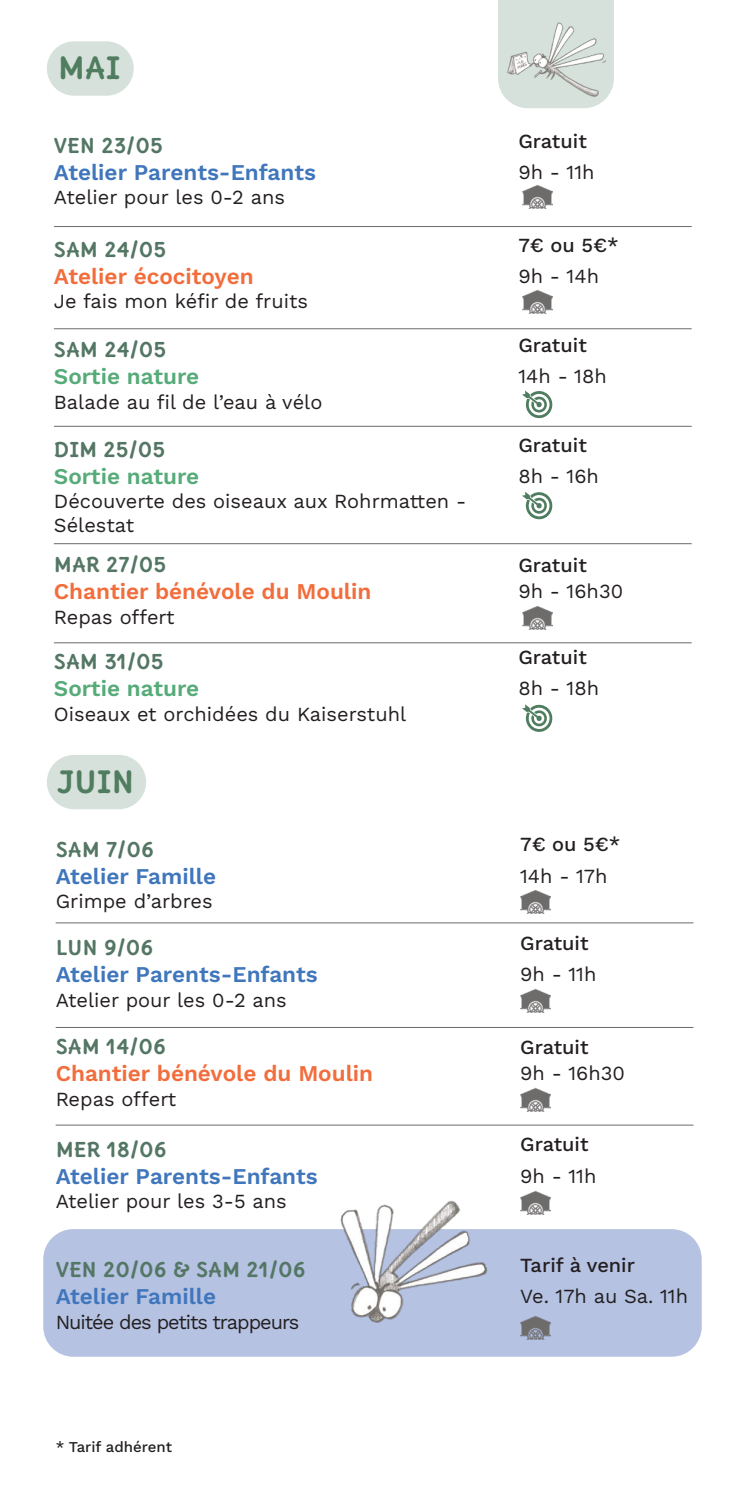
<style>
.page{position:relative;width:745px;height:1489px;background:#fff}
.page>*{position:absolute;margin:0;border:0;box-sizing:border-box;transform-origin:0 0}
.t1{font:700 30px "Delius Unicase";color:#507d5f}
.t2{font:22.5px "Work Sans";color:#4076bc}
.t3{font:22.5px "Work Sans";color:#f26d3c}
.t4{font:22.5px "Work Sans";color:#56ab79}
.t5{font:20px/24px "Work Sans";color:#231f20}
.t6{font:700 20px "Delius Unicase";color:#547664}
.t7{font:20px "Work Sans";letter-spacing:-.05em;color:#231f20}
.t8{font:15px "Work Sans";color:#231f20}
</style>
<div class="page">
<div style="left:43px;top:1228px;width:658px;height:128px;background:#b5c2e2;border-radius:30px"></div>
<hr style="left:54px;top:226px;width:637px;height:1px;background:#6e6a6a">
<svg style="left:498px;top:0;width:115px;height:108px;background:#d9e2dd"></svg>
<img style="left:506px;top:23px;width:99px;height:73px">
<div style="left:47px;top:41px;width:87px;height:55px;background:#d7e1db;border-radius:27px"></div>
<hr style="left:54px;top:426px;width:637px;height:1px;background:#6e6a6a">
<svg style="left:522px;top:491px;width:30px;height:29px"></svg>
<div style="left:47px;top:754px;width:99px;height:55px;background:#d7e1db;border-radius:27px"></div>
<hr style="left:56px;top:1026px;width:637px;height:1px;background:#6e6a6a">
<hr style="left:56px;top:1124px;width:637px;height:1px;background:#6e6a6a">
<svg style="left:522px;top:390px;width:30px;height:28px"></svg>
<hr style="left:54px;top:328px;width:637px;height:1px;background:#6e6a6a">
<img style="left:522px;top:289px;width:30px;height:25px">
<hr style="left:56px;top:922px;width:637px;height:1px;background:#6e6a6a">
<img style="left:520px;top:1190px;width:30px;height:23px">
<img style="left:520px;top:1315px;width:30px;height:24px">
<img style="left:522px;top:184px;width:30px;height:24px">
<img style="left:522px;top:605px;width:30px;height:24px">
<hr style="left:54px;top:543px;width:637px;height:1px;background:#6e6a6a">
<hr style="left:54px;top:642px;width:637px;height:1px;background:#6e6a6a">
<svg style="left:522px;top:704px;width:30px;height:28px"></svg>
<img style="left:520px;top:889px;width:30px;height:24px">
<img style="left:520px;top:988px;width:30px;height:24px">
<img style="left:520px;top:1087px;width:30px;height:24px">
<img style="left:340px;top:1200px;width:149px;height:123px">
<p class="t1" style="left:58px;top:48px;width:64px">MAI</p>
<p class="t6" style="left:54px;top:132px;width:110px">VEN 23/05</p>
<p class="t5" style="left:518px;top:128px;width:70px">Gratuit</p>
<p class="t2" style="left:54px;top:155px;width:263px">Atelier Parents-Enfants</p>
<p class="t5" style="left:518px;top:159px;width:78px">9h - 11h</p>
<p class="t5" style="left:54px;top:185px;width:232px">Atelier pour les 0-2 ans</p>
<p class="t6" style="left:54px;top:236px;width:114px">SAM 24/05</p>
<p class="t5" style="left:518px;top:232px;width:102px">7€ ou 5€*</p>
<p class="t3" style="left:54px;top:259px;width:201px">Atelier écocitoyen</p>
<p class="t5" style="left:518px;top:263px;width:82px">9h - 14h</p>
<p class="t5" style="left:54px;top:289px;width:255px">Je fais mon kéfir de fruits</p>
<p class="t6" style="left:54px;top:337px;width:114px">SAM 24/05</p>
<p class="t5" style="left:518px;top:333px;width:70px">Gratuit</p>
<p class="t4" style="left:54px;top:359px;width:147px">Sortie nature</p>
<p class="t5" style="left:518px;top:363px;width:90px">14h - 18h</p>
<p class="t5" style="left:54px;top:389px;width:270px">Balade au fil de l’eau à vélo</p>
<p class="t6" style="left:54px;top:436px;width:113px">DIM 25/05</p>
<p class="t5" style="left:518px;top:432px;width:70px">Gratuit</p>
<p class="t4" style="left:54px;top:459px;width:147px">Sortie nature</p>
<p class="t5" style="left:518px;top:463px;width:82px">8h - 16h</p>
<p class="t5" style="left:54px;top:488px;width:413px">Découverte des oiseaux aux Rohrmatten -<br>Sélestat</p>
<p class="t6" style="left:54px;top:551px;width:114px">MAR 27/05</p>
<p class="t5" style="left:518px;top:552px;width:70px">Gratuit</p>
<p class="t3" style="left:54px;top:574px;width:319px">Chantier bénévole du Moulin</p>
<p class="t5" style="left:518px;top:578px;width:106px">9h - 16h30</p>
<p class="t5" style="left:54px;top:604px;width:122px">Repas offert</p>
<p class="t6" style="left:54px;top:648px;width:111px">SAM 31/05</p>
<p class="t5" style="left:518px;top:644px;width:70px">Gratuit</p>
<p class="t4" style="left:54px;top:671px;width:147px">Sortie nature</p>
<p class="t5" style="left:518px;top:675px;width:82px">8h - 18h</p>
<p class="t5" style="left:54px;top:701px;width:353px">Oiseaux et orchidées du Kaiserstuhl</p>
<p class="t1" style="left:56px;top:761px;width:79px">JUIN</p>
<p class="t6" style="left:56px;top:836px;width:100px">SAM 7/06</p>
<p class="t5" style="left:520px;top:831px;width:102px">7€ ou 5€*</p>
<p class="t2" style="left:56px;top:858px;width:162px">Atelier Famille</p>
<p class="t5" style="left:520px;top:862px;width:89px">14h - 17h</p>
<p class="t5" style="left:56px;top:888px;width:158px">Grimpe d’arbres</p>
<p class="t6" style="left:56px;top:934px;width:99px">LUN 9/06</p>
<p class="t5" style="left:520px;top:930px;width:70px">Gratuit</p>
<p class="t2" style="left:56px;top:957px;width:263px">Atelier Parents-Enfants</p>
<p class="t5" style="left:520px;top:961px;width:78px">9h - 11h</p>
<p class="t5" style="left:56px;top:987px;width:232px">Atelier pour les 0-2 ans</p>
<p class="t6" style="left:56px;top:1033px;width:112px">SAM 14/06</p>
<p class="t5" style="left:520px;top:1034px;width:70px">Gratuit</p>
<p class="t3" style="left:56px;top:1056px;width:319px">Chantier bénévole du Moulin</p>
<p class="t5" style="left:520px;top:1060px;width:106px">9h - 16h30</p>
<p class="t5" style="left:56px;top:1086px;width:122px">Repas offert</p>
<p class="t6" style="left:56px;top:1135px;width:112px">MER 18/06</p>
<p class="t5" style="left:520px;top:1131px;width:70px">Gratuit</p>
<p class="t2" style="left:56px;top:1158px;width:263px">Atelier Parents-Enfants</p>
<p class="t5" style="left:520px;top:1162px;width:78px">9h - 11h</p>
<p class="t5" style="left:56px;top:1188px;width:232px">Atelier pour les 3-5 ans</p>
<p class="t6" style="left:56px;top:1256px;width:251px">VEN 20/06 &amp; SAM 21/06</p>
<p class="t5" style="left:520px;top:1252px;width:116px">Tarif à venir</p>
<p class="t2" style="left:56px;top:1279px;width:162px">Atelier Famille</p>
<p class="t5" style="left:520px;top:1283px;width:169px">Ve. 17h au Sa. 11h</p>
<p class="t7" style="left:56px;top:1306px;width:245px">Nuitée des petits trappeurs</p>
<p class="t8" style="left:56px;top:1435px;width:118px">* Tarif adhérent</p>
</div>
